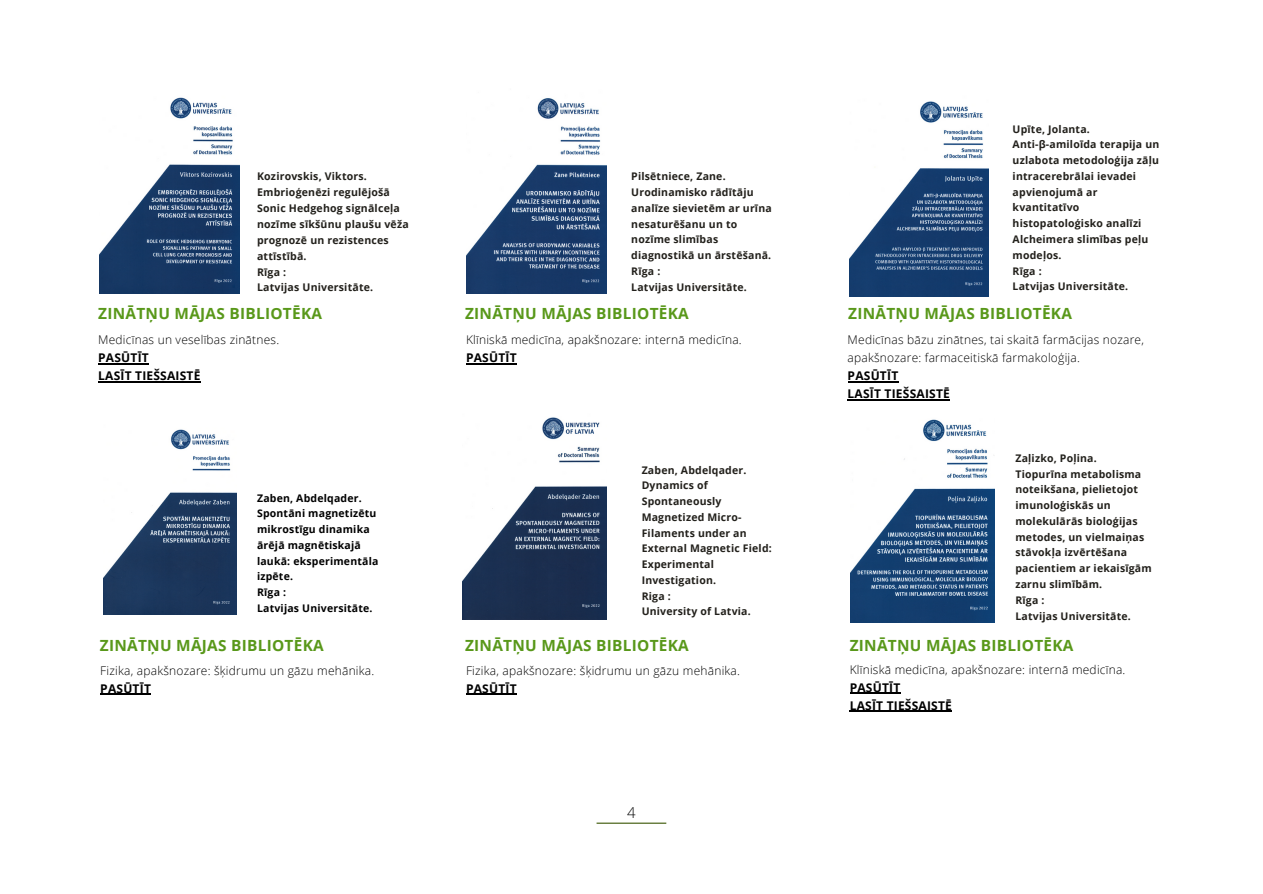
<style>
.page{position:relative;width:1263px;height:894px;background:#fff}
.page>*{position:absolute;margin:0;border:0;box-sizing:border-box;transform-origin:0 0}
.t1{font:700 15.45px "Open Sans";letter-spacing:.02em;color:#59981a}
.t2{font:300 15px "Open Sans";color:#000}
.t3{font:300 12px/18px "Open Sans";letter-spacing:.02em;color:#000}
.t4{font:700 12px "Open Sans";letter-spacing:.02em;color:#000}
.t5{font:700 10.5px/15.8px "Open Sans";letter-spacing:.02em;color:#22201b}
.t6{font:700 10.5px/15.8px "Open Sans";letter-spacing:.02em;color:#000}
</style>
<div class="page">
<hr style="left:597px;top:822px;width:69px;height:1px;background:#3b5704">
<hr style="left:98px;top:363px;width:51px;height:1px;background:#000">
<hr style="left:98px;top:381px;width:103px;height:1px;background:#000">
<hr style="left:466px;top:363px;width:51px;height:1px;background:#000">
<hr style="left:848px;top:381px;width:50px;height:1px;background:#000">
<hr style="left:848px;top:399px;width:102px;height:1px;background:#000">
<img style="left:100px;top:97px;width:140px;height:196px">
<img style="left:467px;top:98px;width:140px;height:195px">
<img style="left:850px;top:101px;width:138px;height:196px">
<img style="left:103px;top:429px;width:133px;height:185px">
<hr style="left:100px;top:693px;width:51px;height:1px;background:#000">
<img style="left:462px;top:417px;width:144px;height:202px">
<hr style="left:466px;top:693px;width:51px;height:1px;background:#000">
<img style="left:850px;top:419px;width:144px;height:203px">
<hr style="left:850px;top:692px;width:50px;height:1px;background:#000">
<hr style="left:850px;top:710px;width:102px;height:1px;background:#000">
<p class="t5" style="left:257px;top:168px;width:111px">Kozirovskis, Viktors.</p>
<p class="t5" style="left:257px;top:184px;width:153px">Embrioģenēzi regulējošā<br>Sonic Hedgehog signālceļa nozīme sīkšūnu plaušu vēža prognozē un rezistences attīstībā.</p>
<p class="t5" style="left:257px;top:263px;width:31px">Rīga :</p>
<p class="t5" style="left:257px;top:279px;width:118px">Latvijas Universitāte.</p>
<p class="t1" style="left:98px;top:302px;width:225px">ZINĀTŅU MĀJAS BIBLIOTĒKA</p>
<p class="t3" style="left:98px;top:330px;width:182px">Medicīnas un veselības zinātnes.</p>
<p class="t4" style="left:98px;top:349px;width:52px">PASŪTĪT</p>
<p class="t4" style="left:98px;top:367px;width:104px">LASĪT TIEŠSAISTĒ</p>
<p class="t6" style="left:257px;top:489px;width:106px">Zaben, Abdelqader.</p>
<p class="t6" style="left:257px;top:505px;width:123px">Spontāni magnetizētu mikrostīgu dinamika ārējā magnētiskajā laukā: eksperimentāla izpēte.</p>
<p class="t6" style="left:257px;top:584px;width:31px">Rīga :</p>
<p class="t6" style="left:257px;top:599px;width:117px">Latvijas Universitāte.</p>
<p class="t1" style="left:100px;top:634px;width:225px">ZINĀTŅU MĀJAS BIBLIOTĒKA</p>
<p class="t3" style="left:100px;top:661px;width:276px">Fizika, apakšnozare: šķidrumu un gāzu mehānika.</p>
<p class="t4" style="left:100px;top:679px;width:52px">PASŪTĪT</p>
<p class="t5" style="left:631px;top:168px;width:142px">Pilsētniece, Zane.<br>Urodinamisko rādītāju analīze sievietēm ar urīna nesaturēšanu un to nozīme slimības diagnostikā un ārstēšanā.</p>
<p class="t5" style="left:631px;top:263px;width:31px">Rīga :</p>
<p class="t5" style="left:631px;top:279px;width:117px">Latvijas Universitāte.</p>
<p class="t1" style="left:465px;top:302px;width:225px">ZINĀTŅU MĀJAS BIBLIOTĒKA</p>
<p class="t3" style="left:466px;top:330px;width:277px">Klīniskā medicīna, apakšnozare: internā medicīna.</p>
<p class="t4" style="left:466px;top:349px;width:52px">PASŪTĪT</p>
<p class="t5" style="left:642px;top:461px;width:106px">Zaben, Abdelqader.</p>
<p class="t5" style="left:642px;top:477px;width:132px">Dynamics of<br>Spontaneously<br>Magnetized Micro-<br>Filaments under an<br>External Magnetic Field:<br>Experimental<br>Investigation.</p>
<p class="t5" style="left:642px;top:587px;width:31px">Riga :</p>
<p class="t5" style="left:642px;top:603px;width:111px">University of Latvia.</p>
<p class="t1" style="left:465px;top:634px;width:225px">ZINĀTŅU MĀJAS BIBLIOTĒKA</p>
<p class="t3" style="left:466px;top:661px;width:276px">Fizika, apakšnozare: šķidrumu un gāzu mehānika.</p>
<p class="t4" style="left:466px;top:679px;width:52px">PASŪTĪT</p>
<p class="t2" style="left:627px;top:801px;width:10px">4</p>
<p class="t5" style="left:1013px;top:121px;width:79px">Upīte, Jolanta.</p>
<p class="t5" style="left:1013px;top:136px;width:148px">Anti-β-amiloīda terapija un uzlabota metodoloģija zāļu intracerebrālai ievadei apvienojumā ar kvantitatīvo histopatoloģisko analīzi<br>Alcheimera slimības peļu modeļos.</p>
<p class="t5" style="left:1013px;top:262px;width:31px">Rīga :</p>
<p class="t5" style="left:1013px;top:278px;width:117px">Latvijas Universitāte.</p>
<p class="t1" style="left:848px;top:302px;width:225px">ZINĀTŅU MĀJAS BIBLIOTĒKA</p>
<p class="t3" style="left:848px;top:330px;width:298px">Medicīnas bāzu zinātnes, tai skaitā farmācijas nozare, apakšnozare: farmaceitiskā farmakoloģija.</p>
<p class="t4" style="left:848px;top:367px;width:52px">PASŪTĪT</p>
<p class="t4" style="left:848px;top:385px;width:104px">LASĪT TIEŠSAISTĒ</p>
<p class="t5" style="left:1015px;top:450px;width:83px">Zaļizko, Poļina.</p>
<p class="t5" style="left:1015px;top:465px;width:138px">Tiopurīna metabolisma noteikšana, pielietojot imunoloģiskās un molekulārās bioloģijas metodes, un vielmaiņas stāvokļa izvērtēšana pacientiem ar iekaisīgām zarnu slimībām.</p>
<p class="t5" style="left:1015px;top:591px;width:31px">Rīga :</p>
<p class="t5" style="left:1015px;top:607px;width:117px">Latvijas Universitāte.</p>
<p class="t1" style="left:850px;top:634px;width:225px">ZINĀTŅU MĀJAS BIBLIOTĒKA</p>
<p class="t3" style="left:850px;top:659px;width:277px">Klīniskā medicīna, apakšnozare: internā medicīna.</p>
<p class="t4" style="left:850px;top:678px;width:52px">PASŪTĪT</p>
<p class="t4" style="left:850px;top:696px;width:104px">LASĪT TIEŠSAISTĒ</p>
</div>
